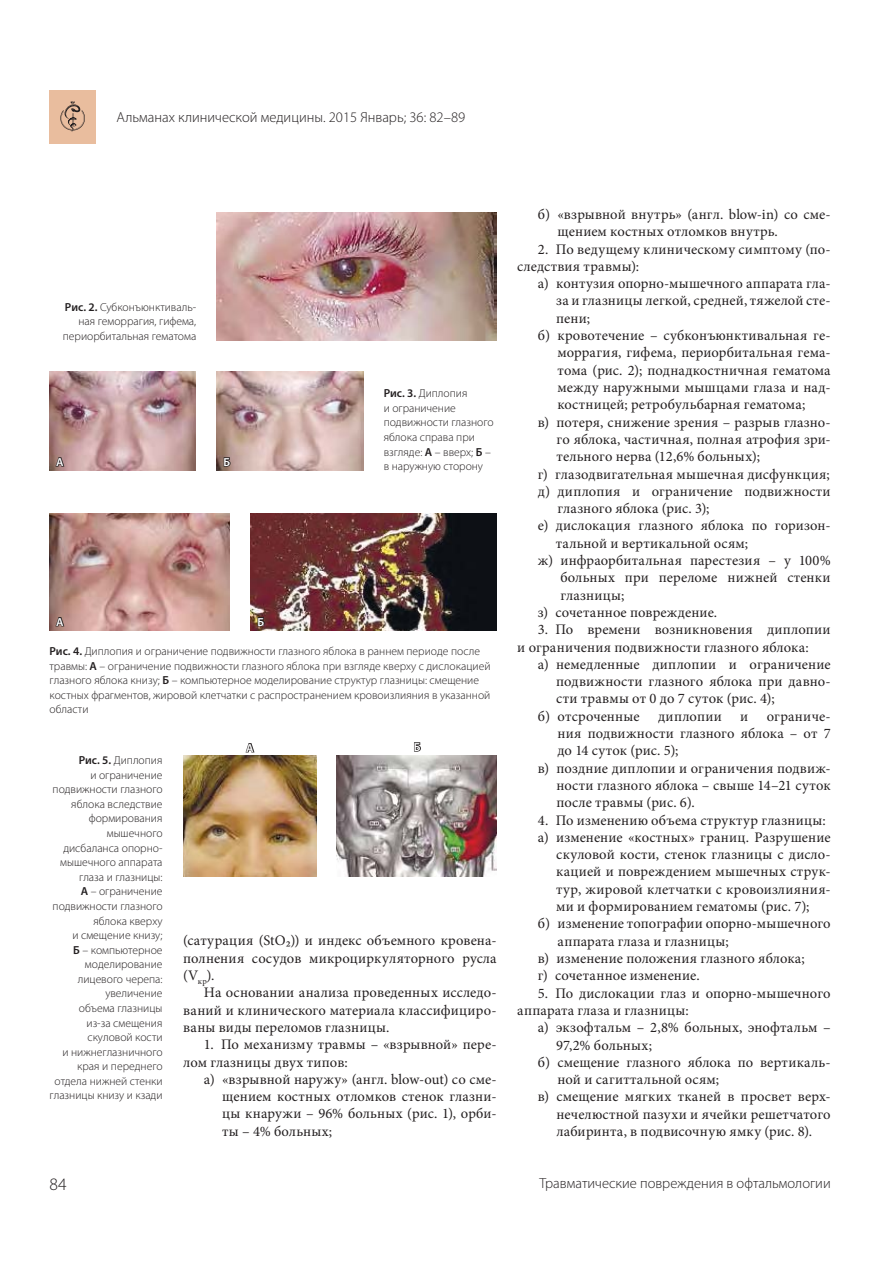
<style>
.page{position:relative;width:893px;height:1263px;background:#fff}
.page>*{position:absolute;margin:0;border:0;box-sizing:border-box;transform-origin:0 0}
.t1{font:300 17.55px "Myriad Pro";color:#231f20}
.t2{font:14.55px/17.2px "Minion Pro";letter-spacing:.01em;color:#231f20}
.t3{font:300 14.55px "Myriad Pro";color:#231f20}
.t4{font:300 11.7px/14.5px "Myriad Pro";color:#231f20;text-align:right}
.t5{font:600 11.7px "Myriad Pro";color:#fff}
.s1{font-weight:600}
</style>
<div class="page">
<img style="left:217px;top:212px;width:280px;height:128px">
<img style="left:50px;top:513px;width:179px;height:117px">
<img style="left:250px;top:513px;width:247px;height:117px">
<svg style="left:54px;top:607px;width:11px;height:20px"></svg>
<svg style="left:257px;top:616px;width:8px;height:11px"></svg>
<img style="left:183px;top:756px;width:134px;height:120px">
<img style="left:337px;top:755px;width:160px;height:121px">
<svg style="left:245px;top:743px;width:10px;height:10px"></svg>
<svg style="left:414px;top:742px;width:7px;height:10px"></svg>
<img style="left:50px;top:371px;width:146px;height:99px">
<img style="left:217px;top:371px;width:146px;height:99px">
<svg style="left:54px;top:447px;width:11px;height:20px"></svg>
<svg style="left:223px;top:457px;width:9px;height:10px"></svg>
<div style="left:50px;top:90px;width:46px;height:53px;background:#e9bd9e"></div>
<svg style="left:60px;top:101px;width:25px;height:31px"></svg>
<p class="t3" style="left:116px;top:109px;width:350px">Альманах клинической медицины. 2015 Январь; 36: 82–89</p>
<p class="t4" style="left:63px;top:300px;width:135px"><span class="s1">Рис. 2.</span> Субконъюнктиваль&shy;ная геморрагия, гифема, периорбитальная гематома</p>
<p class="t5" style="left:56px;top:455px;width:9px">А</p>
<p class="t5" style="left:223px;top:455px;width:8px">Б</p>
<p class="t5" style="left:56px;top:615px;width:9px">А</p>
<p class="t5" style="left:257px;top:615px;width:8px">Б</p>
<p class="t4" style="left:384px;top:386px;width:111px;text-align:left"><span class="s1">Рис. 3.</span> Диплопия<br>и ограничение подвижности глазного яблока справа при взгляде: <span class="s1">А</span> – вверх; <span class="s1">Б</span> – в наружную сторону</p>
<p class="t4" style="left:50px;top:644px;width:442px;text-align:left"><span class="s1">Рис. 4.</span> Диплопия и ограничение подвижности глазного яблока в раннем периоде после травмы: <span class="s1">А</span> – ограничение подвижности глазного яблока при взгляде кверху с дислокацией глазного яблока книзу; <span class="s1">Б</span> – компьютерное моделирование структур глазницы: смещение костных фрагментов, жировой клетчатки с распространением кровоизлияния в указанной области</p>
<p class="t4" style="left:50px;top:753px;width:114px"><span class="s1">Рис. 5.</span> Диплопия<br>и ограничение подвижности глазного яблока вследствие формирования мышечного дисбаланса опорно&shy;мышечного аппарата глаза и глазницы:<br><span class="s1">А</span> – ограничение подвижности глазного яблока кверху<br>и смещение книзу;<br><span class="s1">Б</span> – компьютерное моделирование лицевого черепа: увеличение<br>объема глазницы<br>из-за смещения скуловой кости<br>и нижнеглазничного края и переднего отдела нижней стенки глазницы книзу и кзади</p>
<p class="t5" style="left:246px;top:741px;width:9px">А</p>
<p class="t5" style="left:414px;top:740px;width:8px">Б</p>
<p class="t2" style="left:183px;top:932px;width:315px;text-align:justify">(сатурация (StO2)) и индекс объемного кровена&shy;полнения сосудов микроциркуляторного русла (V<sub>кр</sub>).</p>
<p class="t2" style="left:183px;top:984px;width:315px;text-align:justify;text-indent:21px">На основании анализа проведенных исследо&shy;ваний и клинического материала классифициро&shy;ваны виды переломов глазницы.</p>
<p class="t2" style="left:183px;top:1036px;width:315px;text-indent:21px">1. По механизму травмы – «взрывной» пере&shy;лом глазницы двух типов:</p>
<p class="t2" style="left:222px;top:1070px;width:276px;text-align:justify;text-indent:-18px">а) «взрывной наружу» (англ. blow-out) со сме&shy;щением костных отломков стенок глазни&shy;цы кнаружи – 96% больных (рис. 1), орби&shy;ты – 4% больных;</p>
<p class="t2" style="left:557px;top:205px;width:275px;text-indent:-20px">б) «взрывной внутрь» (англ. blow-in) со сме&shy;щением костных отломков внутрь.</p>
<p class="t2" style="left:517px;top:240px;width:315px;text-indent:21px">2. По ведущему клиническому симптому (по&shy;следствия травмы):</p>
<p class="t2" style="left:538px;top:275px;width:294px">а) контузия опорно-мышечного аппарата гла-</p>
<p class="t2" style="left:556px;top:292px;width:276px">за и глазницы легкой, средней, тяжелой сте-</p>
<p class="t2" style="left:556px;top:309px;width:35px">пени;</p>
<p class="t2" style="left:538px;top:326px;width:294px">б) кровотечение – субконъюнктивальная ге-</p>
<p class="t2" style="left:557px;top:344px;width:275px">моррагия, гифема, периорбитальная гема-</p>
<p class="t2" style="left:557px;top:361px;width:275px">тома (рис. 2); поднадкостничная гематома</p>
<p class="t2" style="left:557px;top:378px;width:275px">между наружными мышцами глаза и над-</p>
<p class="t2" style="left:557px;top:396px;width:249px">костницей; ретробульбарная гематома;</p>
<p class="t2" style="left:538px;top:413px;width:294px">в) потеря, снижение зрения – разрыв глазно-</p>
<p class="t2" style="left:557px;top:430px;width:276px">го яблока, частичная, полная атрофия зри-</p>
<p class="t2" style="left:557px;top:448px;width:205px">тельного нерва (12,6% больных);</p>
<p class="t2" style="left:538px;top:465px;width:293px">г) глазодвигательная мышечная дисфункция;</p>
<p class="t2" style="left:538px;top:482px;width:294px">д) диплопия и ограничение подвижности</p>
<p class="t2" style="left:557px;top:499px;width:154px">глазного яблока (рис. 3);</p>
<p class="t2" style="left:538px;top:517px;width:294px">е) дислокация глазного яблока по горизон-</p>
<p class="t2" style="left:556px;top:534px;width:194px">тальной и вертикальной осям;</p>
<p class="t2" style="left:538px;top:551px;width:294px">ж) инфраорбитальная парестезия – у 100%</p>
<p class="t2" style="left:560px;top:569px;width:272px">больных при переломе нижней стенки</p>
<p class="t2" style="left:560px;top:586px;width:66px">глазницы;</p>
<p class="t2" style="left:538px;top:603px;width:181px">з) сочетанное повреждение.</p>
<p class="t2" style="left:517px;top:621px;width:315px;text-indent:21px">3. По времени возникновения диплопии и ограничения подвижности глазного яблока:</p>
<p class="t2" style="left:538px;top:655px;width:294px">а) немедленные диплопии и ограничение</p>
<p class="t2" style="left:556px;top:673px;width:276px">подвижности глазного яблока при давно-</p>
<p class="t2" style="left:556px;top:690px;width:220px">сти травмы от 0 до 7 суток (рис. 4);</p>
<p class="t2" style="left:538px;top:707px;width:103px">б) отсроченные</p>
<p class="t2" style="left:658px;top:707px;width:65px">диплопии</p>
<p class="t2" style="left:740px;top:707px;width:10px">и</p>
<p class="t2" style="left:767px;top:707px;width:65px">ограниче-</p>
<p class="t2" style="left:557px;top:724px;width:275px">ния подвижности глазного яблока – от 7</p>
<p class="t2" style="left:557px;top:742px;width:123px">до 14 суток (рис. 5);</p>
<p class="t2" style="left:538px;top:759px;width:294px">в) поздние диплопии и ограничения подвиж-</p>
<p class="t2" style="left:556px;top:776px;width:276px">ности глазного яблока – свыше 14–21 суток</p>
<p class="t2" style="left:556px;top:794px;width:140px">после травмы (рис. 6).</p>
<p class="t2" style="left:538px;top:811px;width:289px">4. По изменению объема структур глазницы:</p>
<p class="t2" style="left:538px;top:828px;width:294px">а) изменение «костных» границ. Разрушение</p>
<p class="t2" style="left:556px;top:846px;width:276px">скуловой кости, стенок глазницы с дисло-</p>
<p class="t2" style="left:556px;top:863px;width:276px">кацией и повреждением мышечных струк-</p>
<p class="t2" style="left:556px;top:880px;width:276px">тур, жировой клетчатки с кровоизлияния-</p>
<p class="t2" style="left:556px;top:897px;width:255px">ми и формированием гематомы (рис. 7);</p>
<p class="t2" style="left:538px;top:915px;width:294px">б) изменение топографии опорно-мышечного</p>
<p class="t2" style="left:557px;top:932px;width:173px">аппарата глаза и глазницы;</p>
<p class="t2" style="left:538px;top:949px;width:268px">в) изменение положения глазного яблока;</p>
<p class="t2" style="left:538px;top:967px;width:163px">г) сочетанное изменение.</p>
<p class="t2" style="left:517px;top:984px;width:315px;text-indent:21px">5. По дислокации глаз и опорно-мышечного аппарата глаза и глазницы:</p>
<p class="t2" style="left:538px;top:1019px;width:294px">а) экзофтальм – 2,8% больных, энофтальм –</p>
<p class="t2" style="left:556px;top:1036px;width:97px">97,2% больных;</p>
<p class="t2" style="left:538px;top:1053px;width:294px">б) смещение глазного яблока по вертикаль-</p>
<p class="t2" style="left:557px;top:1070px;width:163px">ной и сагиттальной осям;</p>
<p class="t2" style="left:538px;top:1088px;width:294px">в) смещение мягких тканей в просвет верх-</p>
<p class="t2" style="left:556px;top:1105px;width:276px">нечелюстной пазухи и ячейки решетчатого</p>
<p class="t2" style="left:556px;top:1122px;width:257px">лабиринта, в подвисочную ямку (рис. 8).</p>
<p class="t1" style="left:50px;top:1173px;width:19px">84</p>
<p class="t3" style="left:539px;top:1175px;width:293px">Травматические повреждения в офтальмологии</p>
</div>
